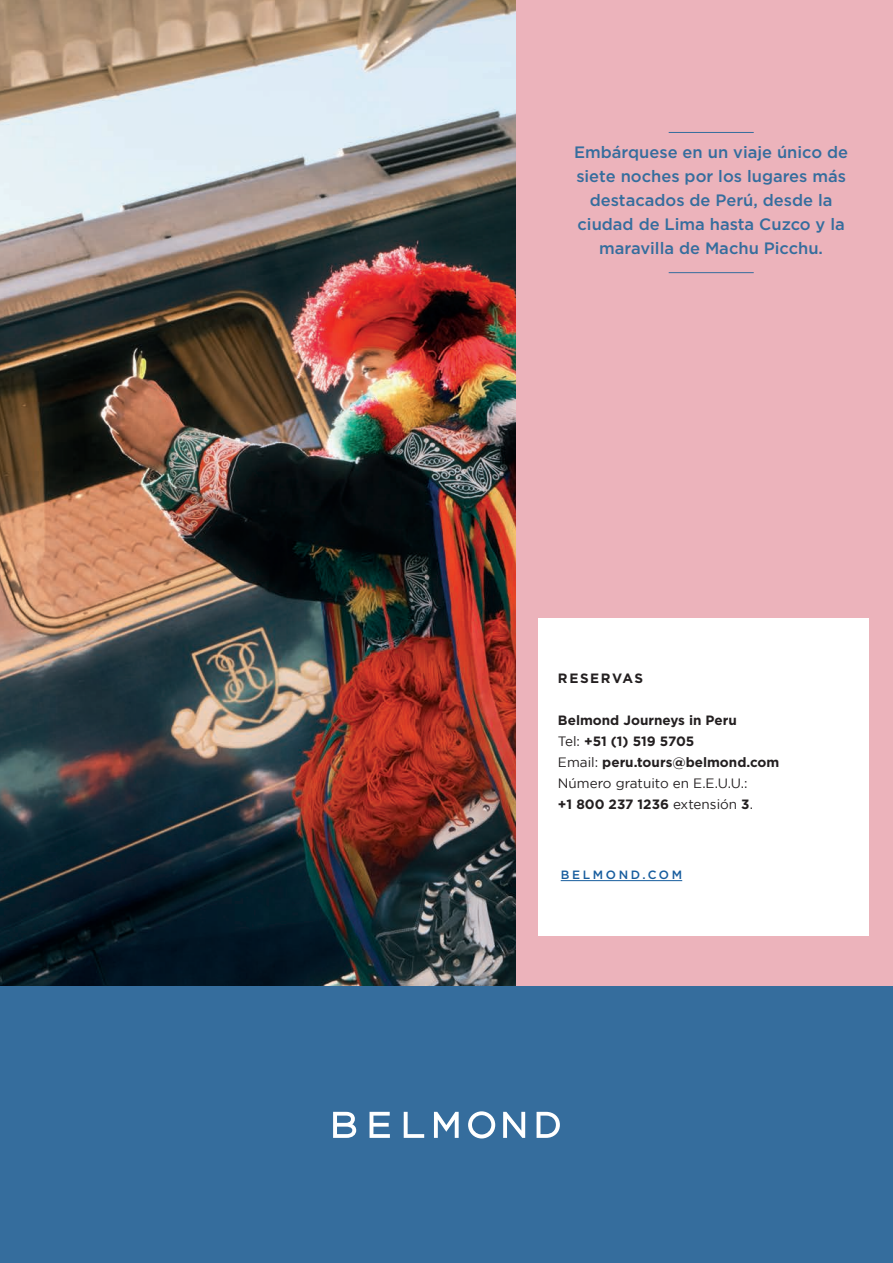
<style>
.page{position:relative;width:893px;height:1263px;background:#fff}
.page>*{position:absolute;margin:0;border:0;box-sizing:border-box;transform-origin:0 0}
.t1{font:500 16.5px/24px "Gotham";color:#356d9d;text-align:center}
.t2{font:700 13.5px/21px "Gotham";color:#231f20}
.t3{font:700 13.5px "Gotham";letter-spacing:.12em;color:#231f20}
.t4{font:500 12px "Gotham";letter-spacing:.22em;color:#175d9e}
.s1{font-weight:400}
</style>
<div class="page">
<img style="left:0;top:0;width:517px;height:987px">
<div style="left:517px;top:0;width:376px;height:987px;background:#ecb3bb"></div>
<div style="left:538px;top:618px;width:330px;height:317px;background:#fff"></div>
<hr style="left:561px;top:880px;width:121px;height:1px;background:#175d9e">
<hr style="left:669px;top:132px;width:85px;height:1px;background:#356d9d">
<hr style="left:669px;top:272px;width:85px;height:1px;background:#356d9d">
<div style="left:0;top:987px;width:893px;height:276px;background:#356d9d"></div>
<svg style="left:333px;top:1112px;width:23px;height:26px"></svg>
<svg style="left:370px;top:1112px;width:20px;height:26px"></svg>
<svg style="left:404px;top:1112px;width:20px;height:26px"></svg>
<svg style="left:434px;top:1112px;width:25px;height:26px"></svg>
<svg style="left:503px;top:1112px;width:22px;height:26px"></svg>
<svg style="left:537px;top:1112px;width:23px;height:26px"></svg>
<svg style="left:468px;top:1111px;width:27px;height:27px"></svg>
<p class="t1" style="left:574px;top:140px;width:276px">Embárquese en un viaje único de siete noches por los lugares más destacados de Perú, desde la ciudad de Lima hasta Cuzco y la maravilla de Machu Picchu.</p>
<p class="t3" style="left:558px;top:669px;width:87px">RESERVAS</p>
<p class="t2" style="left:558px;top:709px;width:223px">Belmond Journeys in Peru<br><span class="s1">Tel:</span> +51 (1) 519 5705<br><span class="s1">Email:</span> peru.tours@belmond.com<br><span class="s1">Número gratuito en E.E.U.U.:<br></span>+1 800 237 1236 <span class="s1">extensión</span> 3<span class="s1">.</span></p>
<p class="t4" style="left:561px;top:867px;width:123px">BELMOND.COM</p>
</div>
